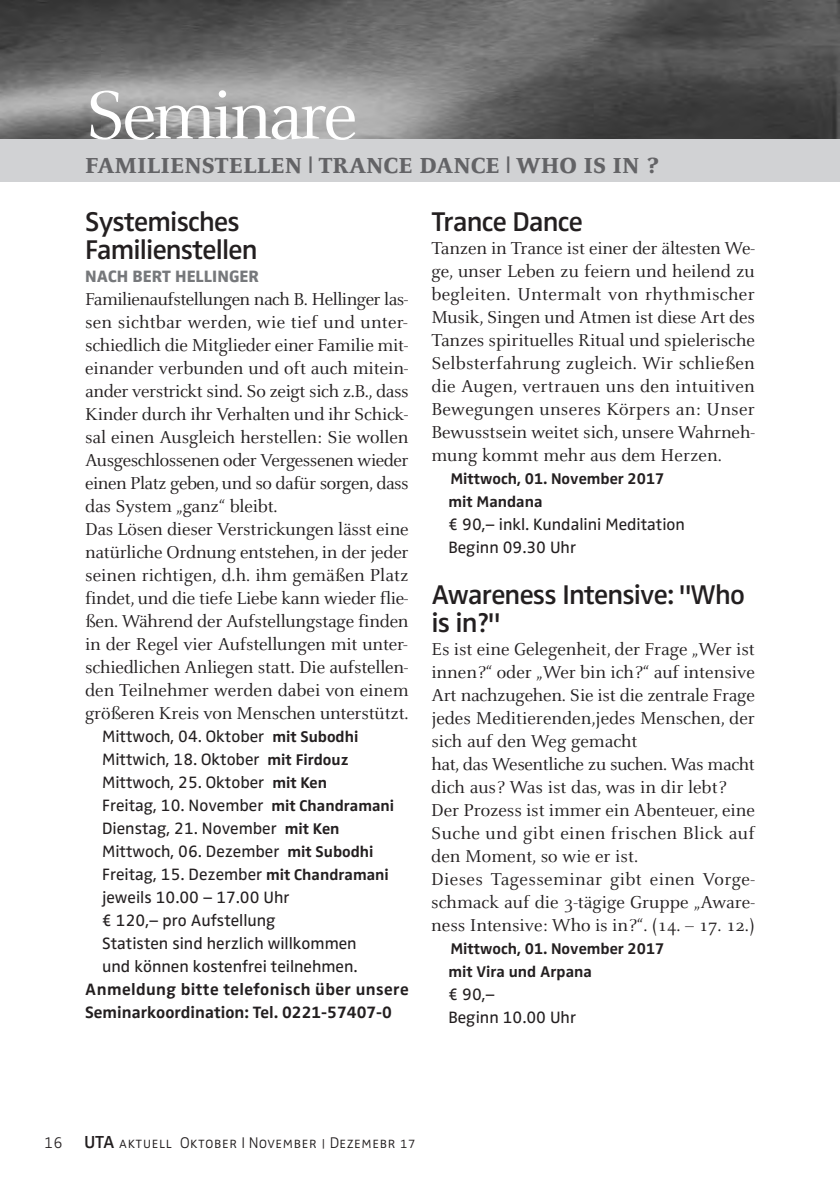
<style>
.page{position:relative;width:840px;height:1191px;background:#fff}
.page>*{position:absolute;margin:0;border:0;box-sizing:border-box;transform-origin:0 0}
.t1{font:76px "Celeste";letter-spacing:-.05em;color:#fff}
.t2{font:600 28px/28px "Zwo";letter-spacing:-.03em;color:#231f20}
.t3{font:800 24px "Celeste";color:#636366}
.t4{font:19px/23px "Celeste";letter-spacing:-.01em;color:#231f20}
.t5{font:17px/23px "Zwo";color:#231f20}
.t6{font:700 17px/23px "Zwo";letter-spacing:.025em;color:#231f20}
.t7{font:800 17px "Zwo";color:#76787b}
.t8{font:700 16px/23px "Zwo";color:#231f20}
.t9{font:16px "Zwo Light SC";color:#231f20}
.s1{font-weight:700;font-size:16px}
.s2{font-family:"Zwo";font-weight:300}
.s3{font-family:"Zwo Semi Bold SC";font-size:18px}
</style>
<div class="page">
<div style="left:0;top:139px;width:839px;height:42px;background:#d1d2d4"></div>
<img style="left:0;top:0;width:839px;height:139px">
<h1 class="t1" style="left:85px;top:73px;width:273px">Seminare</h1>
<p class="t3" style="left:85px;top:152px;width:573px">FAMILIENSTELLEN | TRANCE DANCE | WHO IS IN ?</p>
<h2 class="t2" style="left:85px;top:208px;width:174px">Systemisches<br>Familienstellen</h2>
<p class="t7" style="left:85px;top:267px;width:175px">NACH BERT HELLINGER</p>
<p class="t4" style="left:85px;top:287px;width:325px">Familienaufstellungen nach B. Hellinger las&shy;sen sichtbar werden, wie tief und unter&shy;schiedlich die Mitglieder einer Familie mit&shy;einander verbunden und oft auch mitein&shy;ander verstrickt sind. So zeigt sich z.B., dass Kinder durch ihr Verhalten und ihr Schick - sal einen Ausgleich herstellen: Sie wollen Ausgeschlossenen oder Vergessenen wieder einen Platz geben, und so dafür sorgen, dass das System „ganz“ bleibt.<br>Das Lösen dieser Verstrickungen lässt eine natürliche Ordnung entstehen, in der jeder seinen richtigen, d.h. ihm gemäßen Platz findet, und die tiefe Liebe kann wieder flie&shy;ßen. Während der Aufstellungstage finden in der Regel vier Aufstellungen mit unter&shy;schiedlichen Anliegen statt. Die aufstellen&shy;den Teilnehmer werden dabei von einem größeren Kreis von Menschen unterstützt.</p>
<p class="t5" style="left:102px;top:724px;width:293px">Mittwoch, 04. Oktober <span class="s1">mit Subodhi<br></span>Mittwich, 18. Oktober <span class="s1">mit Firdouz<br></span>Mittwoch, 25. Oktober <span class="s1">mit Ken<br></span>Freitag, 10. November <span class="s1">mit Chandramani<br></span>Dienstag, 21. November <span class="s1">mit Ken<br></span>Mittwoch, 06. Dezember <span class="s1">mit Subodhi<br></span>Freitag, 15. Dezember <span class="s1">mit Chandramani </span>jeweils 10.00 – 17.00 Uhr<br>€ 120,– pro Aufstellung<br>Statisten sind herzlich willkommen<br>und können kostenfrei teilnehmen.</p>
<p class="t6" style="left:85px;top:977px;width:325px">Anmeldung bitte telefonisch über unsere<br>Seminarkoordination: Tel. 0221-57407-0</p>
<h2 class="t2" style="left:431px;top:208px;width:153px">Trance Dance</h2>
<p class="t4" style="left:431px;top:236px;width:325px;text-align:justify">Tanzen in Trance ist einer der ältesten We&shy;ge, unser Leben zu feiern und heilend zu begleiten. Untermalt von rhythmischer Musik, Singen und Atmen ist diese Art des Tanzes spirituelles Ritual und spielerische Selbsterfahrung zugleich. Wir schließen die Augen, vertrauen uns den intuitiven Bewegungen unseres Körpers an: Unser Bewusstsein weitet sich, unsere Wahrneh&shy;mung kommt mehr aus dem Herzen.</p>
<p class="t8" style="left:448px;top:467px;width:217px">Mittwoch, 01. November 2017 mit Mandana</p>
<p class="t5" style="left:448px;top:512px;width:238px">€ 90,– inkl. Kundalini Meditation<br>Beginn 09.30 Uhr</p>
<h2 class="t2" style="left:431px;top:581px;width:315px">Awareness Intensive: "Who is in?"</h2>
<p class="t4" style="left:431px;top:637px;width:325px">Es ist eine Gelegenheit, der Frage „Wer ist innen?“ oder „Wer bin ich?“ auf intensive Art nachzugehen. Sie ist die zentrale Frage jedes Meditierenden,jedes Menschen, der sich auf den Weg gemacht<br>hat, das Wesentliche zu suchen. Was macht dich aus? Was ist das, was in dir lebt?<br>Der Prozess ist immer ein Abenteuer, eine Suche und gibt einen frischen Blick auf den Moment, so wie er ist.<br>Dieses Tagesseminar gibt einen Vorge&shy;schmack auf die 3-tägige Gruppe „Aware&shy;ness Intensive: Who is in?“. (14. – 17. 12.)</p>
<p class="t8" style="left:448px;top:937px;width:217px">Mittwoch, 01. November 2017 mit Vira und Arpana</p>
<p class="t5" style="left:448px;top:982px;width:129px">€ 90,–<br>Beginn 10.00 Uhr</p>
<p class="t9" style="left:44px;top:1134px;width:373px"><span class="s2">16</span> <span class="s3">UTA</span> aktuell Oktober I November | Dezemebr 17</p>
</div>
